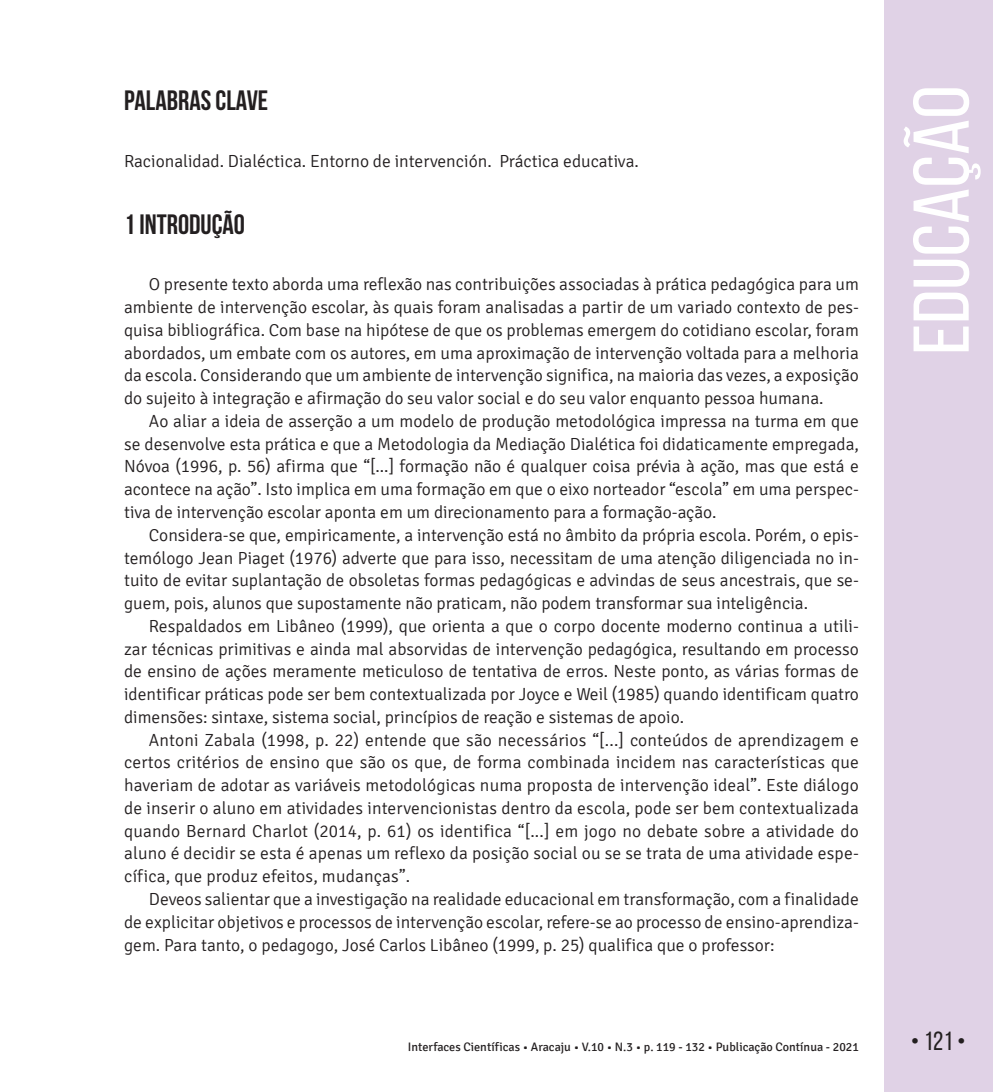
<style>
.page{position:relative;width:993px;height:1092px;background:#fff}
.page>*{position:absolute;margin:0;border:0;box-sizing:border-box;transform-origin:0 0}
.t1{font:78.75px "Bebas Neue";color:#fff;scale:1.09 1}
.Título_1{font:700 28px "Bebas Neue";color:#231f20}
.t2{font:26.25px "Bebas Neue";color:#231f20}
.TEXTO{font:300 17.5px/22.8px "Signika";color:#231f20;text-align:justify}
.t3{font:12.25px "Signika";color:#231f20}
</style>
<div class="page">
<div style="left:883px;top:0;width:109px;height:1091px;background:#e0d2e6"></div>
<p class="Título_1" style="left:124px;top:85px;width:146px">PALABRAS CLAVE</p>
<p class="TEXTO" style="left:124px;top:150px;width:516px">Racionalidad. Dialéctica. Entorno de intervención. Práctica educativa.</p>
<p class="Título_1" style="left:124px;top:209px;width:122px">1 INTRODUÇÃO</p>
<p class="TEXTO" style="left:124px;top:273px;width:736px;text-indent:25px">O presente texto aborda uma reflexão nas contribuições associadas à prática pedagógica para um ambiente de intervenção escolar, às quais foram analisadas a partir de um variado contexto de pes&shy;quisa bibliográfica. Com base na hipótese de que os problemas emergem do cotidiano escolar, foram abordados, um embate com os autores, em uma aproximação de intervenção voltada para a melhoria da escola. Considerando que um ambiente de intervenção significa, na maioria das vezes, a exposição do sujeito à integração e afirmação do seu valor social e do seu valor enquanto pessoa humana.</p>
<p class="TEXTO" style="left:124px;top:410px;width:736px;text-indent:25px">Ao aliar a ideia de asserção a um modelo de produção metodológica impressa na turma em que se desenvolve esta prática e que a Metodologia da Mediação Dialética foi didaticamente empregada, Nóvoa (1996, p. 56) afirma que “[...] formação não é qualquer coisa prévia à ação, mas que está e acontece na ação”. Isto implica em uma formação em que o eixo norteador “escola” em uma perspec&shy;tiva de intervenção escolar aponta em um direcionamento para a formação-ação.</p>
<p class="TEXTO" style="left:124px;top:524px;width:736px;text-indent:25px">Considera-se que, empiricamente, a intervenção está no âmbito da própria escola. Porém, o epis&shy;temólogo Jean Piaget (1976) adverte que para isso, necessitam de uma atenção diligenciada no in&shy;tuito de evitar suplantação de obsoletas formas pedagógicas e advindas de seus ancestrais, que se&shy;guem, pois, alunos que supostamente não praticam, não podem transformar sua inteligência.</p>
<p class="TEXTO" style="left:124px;top:615px;width:736px;text-indent:25px">Respaldados em Libâneo (1999), que orienta a que o corpo docente moderno continua a utili&shy;zar técnicas primitivas e ainda mal absorvidas de intervenção pedagógica, resultando em processo de ensino de ações meramente meticuloso de tentativa de erros. Neste ponto, as várias formas de identificar práticas pode ser bem contextualizada por Joyce e Weil (1985) quando identificam quatro dimensões: sintaxe, sistema social, princípios de reação e sistemas de apoio.</p>
<p class="TEXTO" style="left:124px;top:728px;width:736px;text-indent:25px">Antoni Zabala (1998, p. 22) entende que são necessários “[...] conteúdos de aprendizagem e certos critérios de ensino que são os que, de forma combinada incidem nas características que haveriam de adotar as variáveis metodológicas numa proposta de intervenção ideal”. Este diálogo de inserir o aluno em atividades intervencionistas dentro da escola, pode ser bem contextualizada quando Bernard Charlot (2014, p. 61) os identifica “[...] em jogo no debate sobre a atividade do aluno é decidir se esta é apenas um reflexo da posição social ou se se trata de uma atividade espe&shy;cífica, que produz efeitos, mudanças”.</p>
<p class="TEXTO" style="left:124px;top:888px;width:736px;text-indent:25px">Deveos salientar que a investigação na realidade educacional em transformação, com a finalidade de explicitar objetivos e processos de intervenção escolar, refere-se ao processo de ensino-aprendiza&shy;gem. Para tanto, o pedagogo, José Carlos Libâneo (1999, p. 25) qualifica que o professor:</p>
<h1 class="t1" style="left:898px;top:355px;width:248px;rotate:-90deg">EDUCAÇÃO</h1>
<p class="t3" style="left:408px;top:1040px;width:452px">Interfaces Científicas • Aracaju • V.10 • N.3 • p. 119 - 132 • Publicação Contínua - 2021</p>
<h3 class="t2" style="left:910px;top:1026px;width:56px">• 121 •</h3>
</div>
